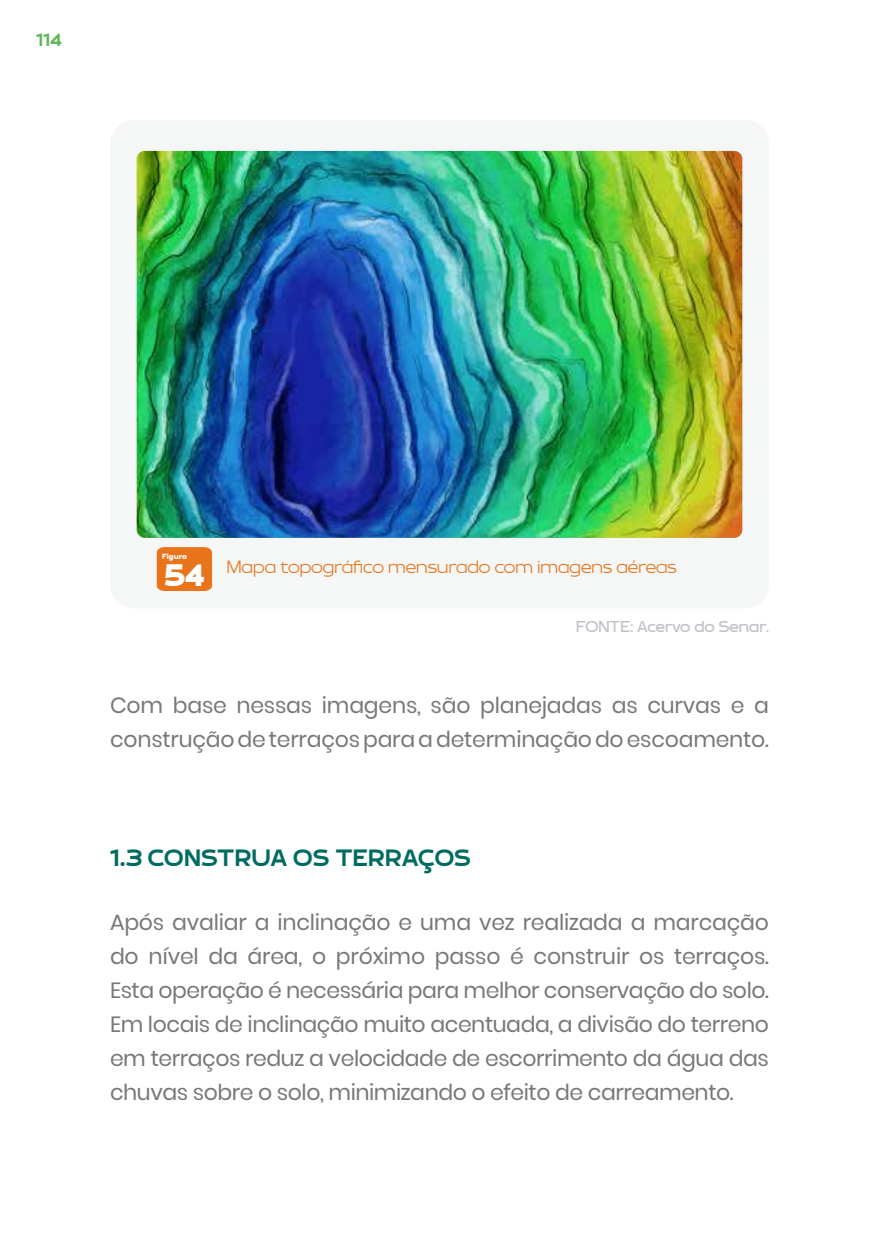
<style>
.page{position:relative;width:879px;height:1248px;background:#fff}
.page>*{position:absolute;margin:0;border:0;box-sizing:border-box;transform-origin:0 0}
.t1{font:900 31.6px "Brinnan";color:#fff}
.t2{font:700 24px "Brinnan";letter-spacing:.02em;color:#006b61}
.t3{font:22px/34px "Poppins";letter-spacing:-.01em;color:#787878}
.t4{font:300 18px "Brinnan";color:#e8751c}
.t5{font:700 18px "Brinnan";color:#61b559}
.t6{font:16px "Brinnan";color:#bfc2c7}
.t7{font:900 7.6px "Brinnan";color:#fff}
</style>
<div class="page">
<div style="left:110px;top:120px;width:659px;height:488px;background:#f5f7f7;border-radius:24px"></div>
<img style="left:137px;top:151px;width:605px;height:387px">
<div style="left:157px;top:547px;width:55px;height:44px;background:#e8751c"></div>
<p class="t5" style="left:36px;top:30px;width:27px">114</p>
<p class="t7" style="left:162px;top:552px;width:26px">Figura</p>
<h1 class="t1" style="left:164px;top:556px;width:43px">54</h1>
<p class="t4" style="left:227px;top:557px;width:451px">Mapa topográfico mensurado com imagens aéreas</p>
<p class="t6" style="left:576px;top:618px;width:195px">FONTE: Acervo do Senar.</p>
<p class="t3" style="left:110px;top:688px;width:660px">Com base nessas imagens, são planejadas as curvas e a construção de terraços para a determinação do escoamento.</p>
<p class="t2" style="left:110px;top:845px;width:362px">1.3 CONSTRUA OS TERRAÇOS</p>
<p class="t3" style="left:110px;top:905px;width:660px;text-align:justify">Após avaliar a inclinação e uma vez realizada a marcação do nível da área, o próximo passo é construir os terraços.<br>Esta operação é necessária para melhor conservação do solo.<br>Em locais de inclinação muito acentuada, a divisão do terreno em terraços reduz a velocidade de escorrimento da água das chuvas sobre o solo, minimizando o efeito de carreamento.</p>
</div>
